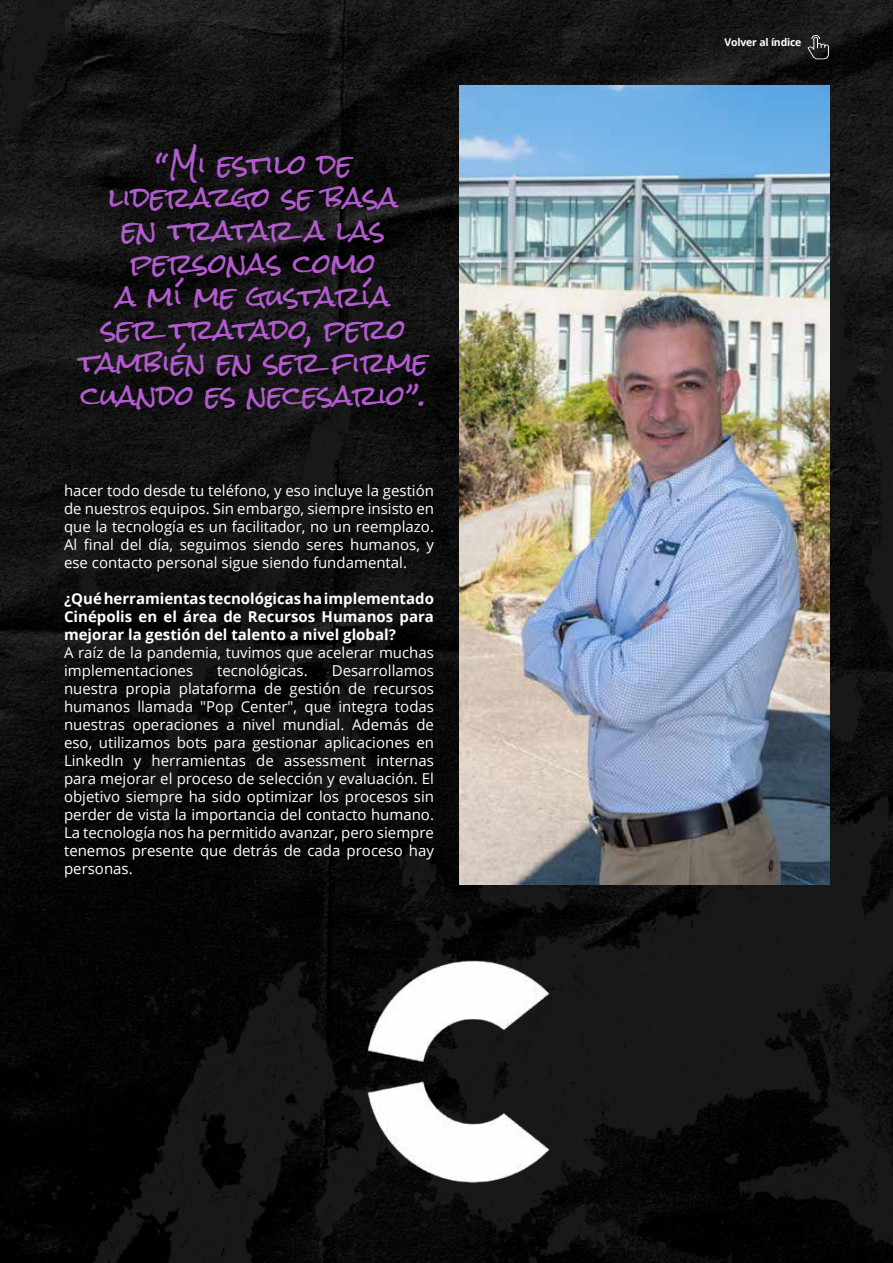
<style>
.page{position:relative;width:893px;height:1263px;background:#fff}
.page>*{position:absolute;margin:0;border:0;box-sizing:border-box;transform-origin:0 0}
.t1{font:27px/33px "Rock Salt";color:#b35ccf;text-align:center}
.t2{font:15px/18px "Open Sans";color:#fff;text-align:justify}
.t3{font:700 15px/18px "Open Sans";color:#fff;text-align:justify}
.t4{font:700 10.5px "Open Sans";letter-spacing:-.02em;color:#fff}
</style>
<div class="page">
<img style="left:0;top:0;width:893px;height:1263px">
<img style="left:459px;top:86px;width:370px;height:798px">
<img style="left:345px;top:957px;width:229px;height:229px">
<svg style="left:807px;top:35px;width:22px;height:24px"></svg>
<h1 class="t1" style="left:79px;top:150px;width:351px">“Mi estilo de liderazgo se basa<br>en tratar a las personas como<br>a mí me gustaría<br>ser tratado, pero también en ser firme cuando es necesario”.</h1>
<p class="t2" style="left:64px;top:481px;width:371px">hacer todo desde tu teléfono, y eso incluye la gestión de nuestros equipos. Sin embargo, siempre insisto en que la tecnología es un facilitador, no un reemplazo.<br>Al final del día, seguimos siendo seres humanos, y ese contacto personal sigue siendo fundamental.</p>
<p class="t3" style="left:64px;top:589px;width:371px">¿Qué herramientas tecnológicas ha implementado Cinépolis en el área de Recursos Humanos para mejorar la gestión del talento a nivel global?</p>
<p class="t2" style="left:64px;top:643px;width:371px">A raíz de la pandemia, tuvimos que acelerar muchas implementaciones</p>
<p class="t2" style="left:217px;top:661px;width:92px">tecnológicas.</p>
<p class="t2" style="left:64px;top:661px;width:371px;text-indent:268px">Desarrollamos nuestra propia plataforma de gestión de recursos humanos llamada "Pop Center", que integra todas nuestras operaciones a nivel mundial. Además de eso, utilizamos bots para gestionar aplicaciones en LinkedIn y herramientas de assessment internas para mejorar el proceso de selección y evaluación. El objetivo siempre ha sido optimizar los procesos sin perder de vista la importancia del contacto humano.<br>La tecnología nos ha permitido avanzar, pero siempre tenemos presente que detrás de cada proceso hay personas.</p>
<p class="t4" style="left:725px;top:35px;width:78px">Volver al índice</p>
</div>
